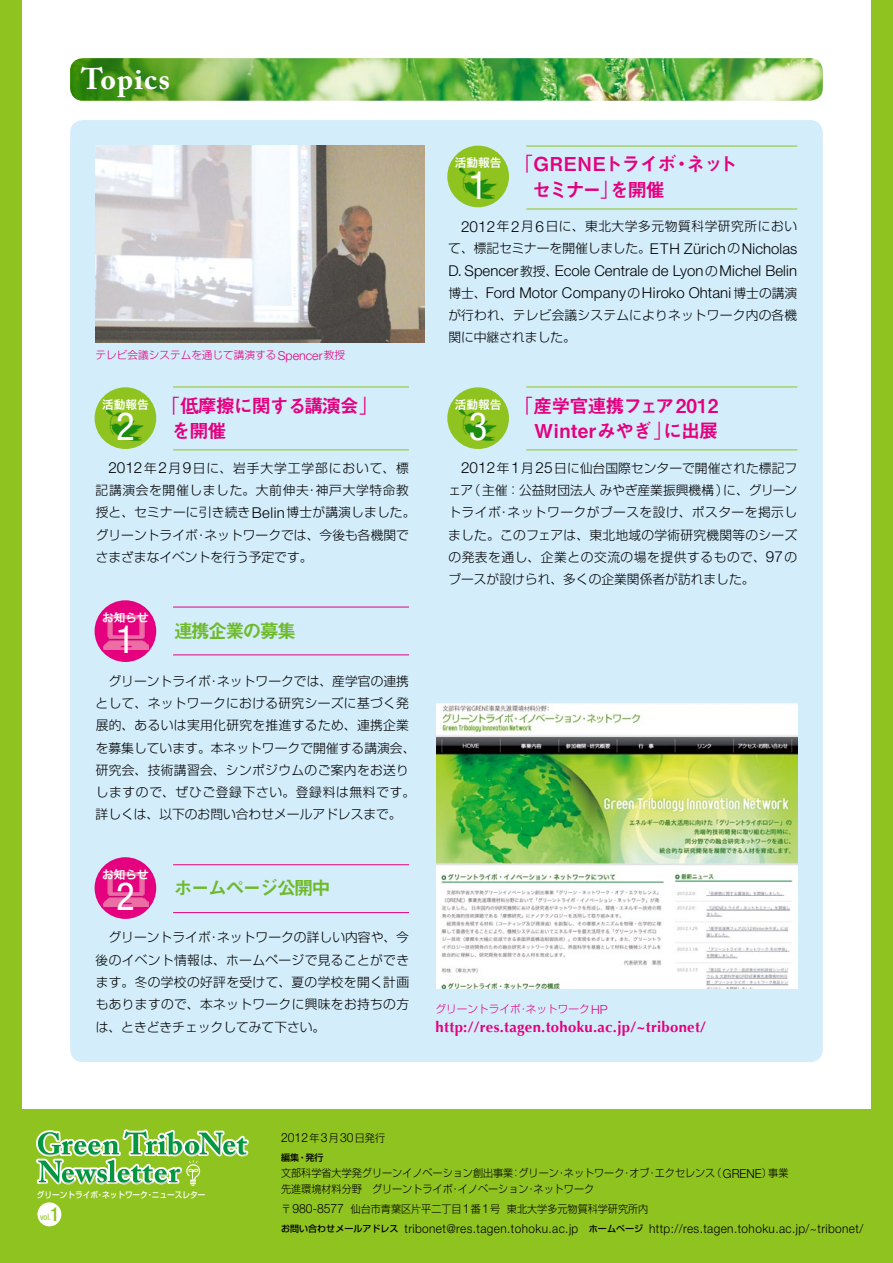
<style>
.page{position:relative;width:893px;height:1263px;background:#fff}
.page>*{position:absolute;margin:0;border:0;box-sizing:border-box;transform-origin:0 0}
.t1{font:condensed 38.85px "Helvetica Neue";color:#fff}
.t2{font:700 29.7px "Adobe Caslon Pro";letter-spacing:.04em;color:#fff}
.t3{font:19.2px/25.5px "Midashi Go Pro MB31";letter-spacing:-.06em;color:#e4007f}
.t4{font:19.2px "Midashi Go Pro MB31";letter-spacing:-.1em;color:#6fba2c}
.t5{font:500 condensed 19.05px "Helvetica Neue";color:#8fc31f}
.t6{font:300 14.85px/22.4px "Helvetica Neue";color:#000}
.t7{font:700 14.85px "Optima";letter-spacing:.02em;color:#e4007f}
.t8{font:300 12.75px/22.4px "Shin Go Pro";letter-spacing:.015em;color:#000}
.t9{font:300 12.75px/22.4px "Shin Go Pro";letter-spacing:.04em;color:#000;text-align:right}
.t10{font:300 12.75px "Helvetica Neue";color:#000;scale:.95 1}
.t11{font:300 12.45px "Helvetica Neue";letter-spacing:.035em;color:#000;scale:.95 1}
.t12{font:11.7px "Hira Kaku Pro W6";color:#fff}
.t13{font:300 10.65px/15.9px "Shin Go Pro";color:#000;scale:.95 1}
.t14{font:300 10.65px "Shin Go Pro";color:#e4007f}
.t15{font:500 9px "Shin Go Pro";color:#000}
.t16{font:500 8.55px "Shin Go Pro";color:#fff;scale:.9 1}
.t17{font:condensed 8.55px "Helvetica Neue";color:#8fc31f}
.s1{font-family:"Helvetica Neue";font-size:12.45px}
.s2{font-family:"Gothic BBB Pro";font-weight:500}
.s3{font-family:"Helvetica Neue";font-size:15.3px}
.s4{font-family:"Helvetica Neue";font-size:14.85px}
.s5{font-family:"Shin Go Pro";font-size:12.75px}
.s6{font-family:"Shin Go Pro";font-size:10.65px}
.s7{font-family:"Helvetica Neue";font-size:12.75px}
.s8{font-family:"Shin Go Pro";font-weight:500;font-size:9px}
</style>
<div class="page">
<div style="left:70px;top:120px;width:753px;height:942px;background:#d3edfb;border-radius:13px"></div>
<img style="left:436px;top:703px;width:361px;height:285px">
<div style="left:95px;top:857px;width:61px;height:62px;background:#e4007f;border-radius:50%"></div>
<img style="left:104px;top:872px;width:44px;height:34px">
<div style="left:447px;top:387px;width:62px;height:62px;background:#8fc31f;border-radius:50%"></div>
<img style="left:459px;top:409px;width:38px;height:32px">
<div style="left:95px;top:387px;width:61px;height:62px;background:#8fc31f;border-radius:50%"></div>
<img style="left:107px;top:409px;width:39px;height:33px">
<div style="left:6px;top:1110px;width:886px;height:153px;background:#8fc31f"></div>
<div style="left:0;top:0;width:21px;height:1263px;background:#8fc31f"></div>
<div style="left:872px;top:0;width:21px;height:1263px;background:#8fc31f"></div>
<img style="left:70px;top:58px;width:753px;height:43px;border-radius:13px">
<img style="left:96px;top:146px;width:328px;height:197px">
<div style="left:447px;top:146px;width:62px;height:61px;background:#8fc31f;border-radius:50%"></div>
<img style="left:459px;top:167px;width:38px;height:32px">
<div style="left:95px;top:600px;width:61px;height:62px;background:#e4007f;border-radius:50%"></div>
<img style="left:104px;top:615px;width:44px;height:34px">
<hr style="left:526px;top:209px;width:271px;height:1px;background:#8fc31f">
<hr style="left:526px;top:146px;width:271px;height:1px;background:#8fc31f">
<hr style="left:526px;top:449px;width:271px;height:1px;background:#8fc31f">
<hr style="left:526px;top:387px;width:271px;height:1px;background:#8fc31f">
<hr style="left:173px;top:449px;width:236px;height:1px;background:#8fc31f">
<hr style="left:173px;top:387px;width:236px;height:1px;background:#8fc31f">
<hr style="left:173px;top:654px;width:236px;height:1px;background:#e4007f">
<hr style="left:173px;top:607px;width:236px;height:1px;background:#e4007f">
<hr style="left:173px;top:912px;width:236px;height:1px;background:#e4007f">
<hr style="left:173px;top:864px;width:236px;height:1px;background:#e4007f">
<svg style="left:34px;top:1109px;width:218px;height:118px"></svg>
<h2 class="t2" style="left:81px;top:62px;width:90px">Topics</h2>
<p class="t14" style="left:96px;top:346px;width:251px">テレビ会議システムを通じて講演する<span class="s1">Spencer</span>教授</p>
<p class="t12" style="left:102px;top:394px;width:48px">活動報告</p>
<h1 class="t1" style="left:116px;top:404px;width:20px">2</h1>
<h3 class="t3" style="left:171px;top:390px;width:208px;text-indent:-11px"><span class="s2">「</span>低摩擦に関する講演会<span class="s2">」</span>を開催</h3>
<p class="t8" style="left:96px;top:455px;width:321px;text-indent:13px"><span class="s3">2012</span>年<span class="s3">2</span>月<span class="s3">9</span>日に、岩手大学工学部において、標記講演会を開催しました。大前伸夫・神戸大学特命教授と、セミナーに引き続き<span class="s4">Belin</span>博士が講演しました。グリーントライボ・ネットワークでは、今後も各機関でさまざまなイベントを行う予定です。</p>
<p class="t12" style="left:102px;top:607px;width:48px">お知らせ</p>
<h1 class="t1" style="left:116px;top:617px;width:20px">1</h1>
<h3 class="t4" style="left:174px;top:615px;width:124px">連携企業の募集</h3>
<p class="t8" style="left:96px;top:668px;width:321px;text-indent:13px">グリーントライボ・ネットワークでは、産学官の連携として、ネットワークにおける研究シーズに基づく発展的、あるいは実用化研究を推進するため、連携企業を募集しています。本ネットワークで開催する講演会、研究会、技術講習会、シンポジウムのご案内をお送りしますので、ぜひご登録下さい。登録料は無料です。詳しくは、以下のお問い合わせメールアドレスまで。</p>
<p class="t12" style="left:102px;top:864px;width:48px">お知らせ</p>
<h1 class="t1" style="left:116px;top:874px;width:20px">2</h1>
<h3 class="t4" style="left:174px;top:872px;width:158px">ホームページ公開中</h3>
<p class="t8" style="left:96px;top:925px;width:315px;text-align:justify;text-indent:13px">グリーントライボ・ネットワークの詳しい内容や、今後のイベント情報は、ホームページで見ることができます。冬の学校の好評を受けて、夏の学校を開く計画もありますので、本ネットワークに興味をお持ちの方は、ときどきチェックしてみて下さい。</p>
<p class="t12" style="left:455px;top:152px;width:48px">活動報告</p>
<h1 class="t1" style="left:469px;top:162px;width:20px">1</h1>
<h3 class="t3" style="left:532px;top:149px;width:207px;text-indent:-18px"><span class="s2">「</span>GRENEトライボ・ネットセミナー<span class="s2">」</span>を開催</h3>
<p class="t9" style="left:448px;top:213px;width:350px"><span class="s3">2012</span>年<span class="s3">2</span>月<span class="s3">6</span>日に、東北大学多元物質科学研究所において、標記セミナーを開催しました。<span class="s4">ETH Zürich</span>の<span class="s4">Nicholas</span></p>
<p class="t6" style="left:448px;top:259px;width:350px">D. Spencer<span class="s5">教授、</span>Ecole Centrale de Lyon<span class="s5">の</span>Michel Belin<span class="s5">博士、</span>Ford Motor Company<span class="s5">の</span>Hiroko Ohtani <span class="s5">博士の講演</span></p>
<p class="t8" style="left:448px;top:303px;width:350px">が行われ、テレビ会議システムによりネットワーク内の各機関に中継されました。</p>
<p class="t12" style="left:455px;top:394px;width:48px">活動報告</p>
<h1 class="t1" style="left:469px;top:404px;width:20px">3</h1>
<h3 class="t3" style="left:514px;top:390px;width:206px;text-align:right"><span class="s2">「</span>産学官連携フェア2012<br>Winterみやぎ<span class="s2">」</span>に出展</h3>
<p class="t8" style="left:448px;top:455px;width:351px;text-align:justify;text-indent:13px"><span class="s3">2012</span>年<span class="s3">1</span>月<span class="s3">25</span>日に仙台国際センターで開催された標記フェア（主催：公益財団法人みやぎ産業振興機構）に、グリーントライボ・ネットワークがブースを設け、ポスターを掲示しました。このフェアは、東北地域の学術研究機関等のシーズの発表を通し、企業との交流の場を提供するもので、<span class="s3">97</span>のブースが設けられ、多くの企業関係者が訪れました。</p>
<p class="t14" style="left:436px;top:1000px;width:174px">グリーントライボ・ネットワーク<span class="s1">HP</span></p>
<p class="t7" style="left:436px;top:1018px;width:272px">http://res.tagen.tohoku.ac.jp/~tribonet/</p>
<p class="t16" style="left:37px;top:1187px;width:189px">グリーントライボ・ネットワーク・ニュースレター</p>
<p class="t17" style="left:40px;top:1212px;width:12px">vol.</p>
<h3 class="t5" style="left:50px;top:1203px;width:11px">1</h3>
<p class="t10" style="left:281px;top:1130px;width:111px">2012<span class="s6">年</span>3<span class="s6">月</span>30<span class="s6">日発行</span></p>
<p class="t15" style="left:281px;top:1150px;width:44px">編集・発行</p>
<p class="t13" style="left:281px;top:1164px;width:535px">文部科学省大学発グリーンイノベーション創出事業：グリーン・ネットワーク・オブ・エクセレンス（<span class="s1">GRENE</span>）事業先進環境材料分野 グリーントライボ・イノベーション・ネットワーク</p>
<p class="t13" style="left:281px;top:1199px;width:388px">〒<span class="s7">980</span><span class="s1">-</span><span class="s7">8577</span> 仙台市青葉区片平二丁目<span class="s7">1</span>番<span class="s7">1</span>号 東北大学多元物質科学研究所内</p>
<p class="t11" style="left:281px;top:1221px;width:614px"><span class="s8">お問い合わせメールアドレス</span> tribonet@res.tagen.tohoku.ac.jp <span class="s8">ホームページ</span> http://res.tagen.tohoku.ac.jp/~tribonet/</p>
</div>
